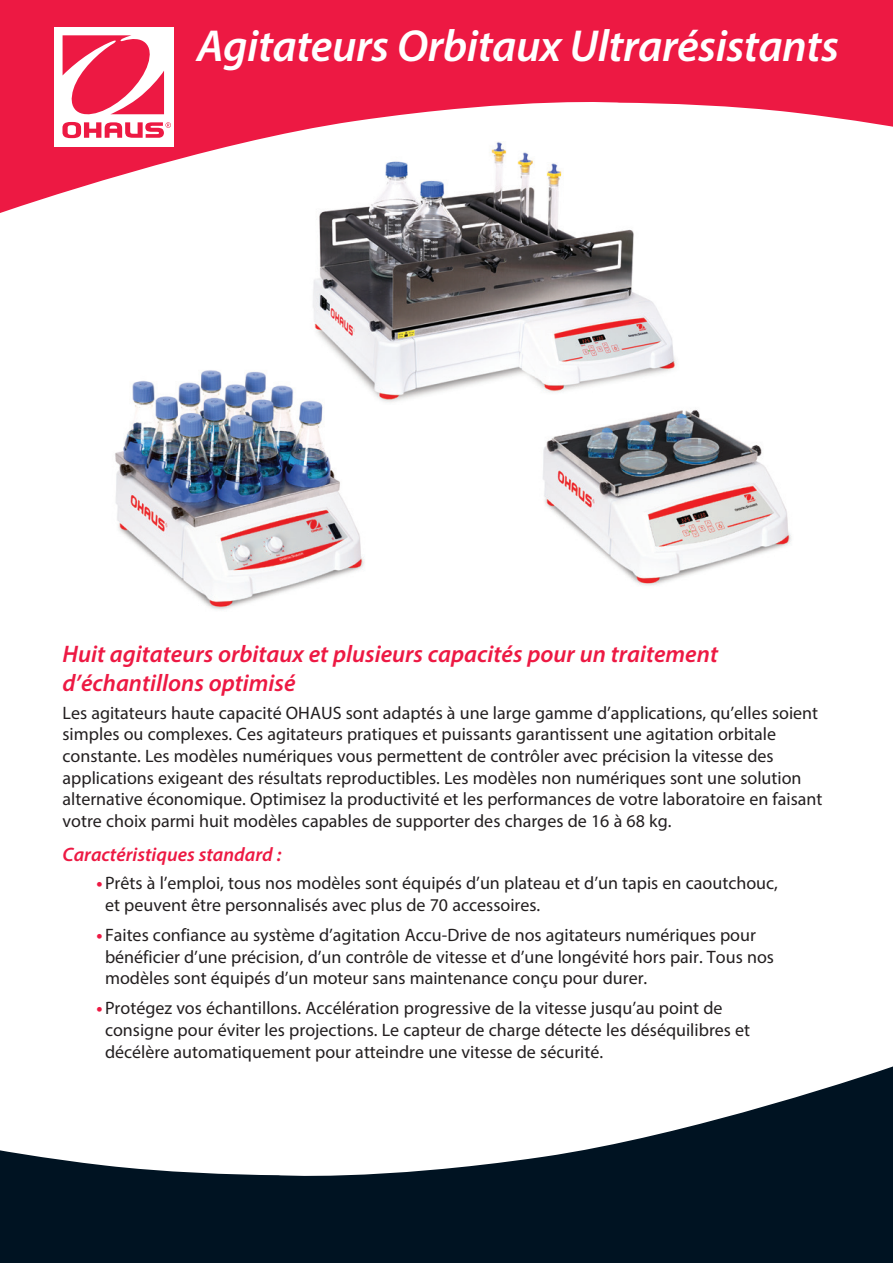
<style>
.page{position:relative;width:893px;height:1263px;background:#fff}
.page>*{position:absolute;margin:0;border:0;box-sizing:border-box;transform-origin:0 0}
.Cover_Product_Name{font:italic 600 45px "Myriad Pro";letter-spacing:-.01em;color:#fff}
.Cover_Headline_Text{font:italic 600 24px/28.8px "Myriad Pro";color:#ed1943}
.Cover_Standard_Features_Include{font:italic 600 19.5px "Myriad Pro";color:#ed1943}
.Cover_Copy_Text{font:18px/21.6px "Myriad Pro";color:#231f20}
.s1{font-weight:700;color:#ed1943}
</style>
<div class="page">
<svg style="left:0;top:0;width:893px;height:213px;fill:#ed1943"></svg>
<div style="left:54px;top:27px;width:120px;height:119px;background:#fff"></div>
<svg style="left:62px;top:35px;width:109px;height:103px"></svg>
<svg style="left:0;top:1066px;width:893px;height:197px;fill:#001322"></svg>
<img style="left:543px;top:409px;width:249px;height:177px">
<img style="left:115px;top:370px;width:250px;height:240px">
<img style="left:305px;top:141px;width:378px;height:267px">
<p class="Cover_Product_Name" style="left:197px;top:18px;width:644px">Agitateurs Orbitaux Ultrarésistants</p>
<p class="Cover_Headline_Text" style="left:63px;top:639px;width:657px">Huit agitateurs orbitaux et plusieurs capacités pour un traitement d’échantillons optimisé</p>
<p class="Cover_Copy_Text" style="left:63px;top:702px;width:761px">Les agitateurs haute capacité OHAUS sont adaptés à une large gamme d’applications, qu’elles soient simples ou complexes. Ces agitateurs pratiques et puissants garantissent une agitation orbitale constante. Les modèles numériques vous permettent de contrôler avec précision la vitesse des applications exigeant des résultats reproductibles. Les modèles non numériques sont une solution alternative économique. Optimisez la productivité et les performances de votre laboratoire en faisant votre choix parmi huit modèles capables de supporter des charges de 16 à 68 kg.</p>
<p class="Cover_Standard_Features_Include" style="left:63px;top:842px;width:220px">Caractéristiques standard :</p>
<p class="Cover_Copy_Text" style="left:105px;top:872px;width:674px;text-indent:-9px"><span class="s1">•</span> Prêts à l’emploi, tous nos modèles sont équipés d’un plateau et d’un tapis en caoutchouc, et peuvent être personnalisés avec plus de 70 accessoires.</p>
<p class="Cover_Copy_Text" style="left:105px;top:924px;width:670px;text-indent:-9px"><span class="s1">•</span> Faites confiance au système d’agitation Accu-Drive de nos agitateurs numériques pour bénéficier d’une précision, d’un contrôle de vitesse et d’une longévité hors pair. Tous nos modèles sont équipés d’un moteur sans maintenance conçu pour durer.</p>
<p class="Cover_Copy_Text" style="left:105px;top:997px;width:647px;text-indent:-9px"><span class="s1">•</span> Protégez vos échantillons. Accélération progressive de la vitesse jusqu’au point de consigne pour éviter les projections. Le capteur de charge détecte les déséquilibres et décélère automatiquement pour atteindre une vitesse de sécurité.</p>
</div>
